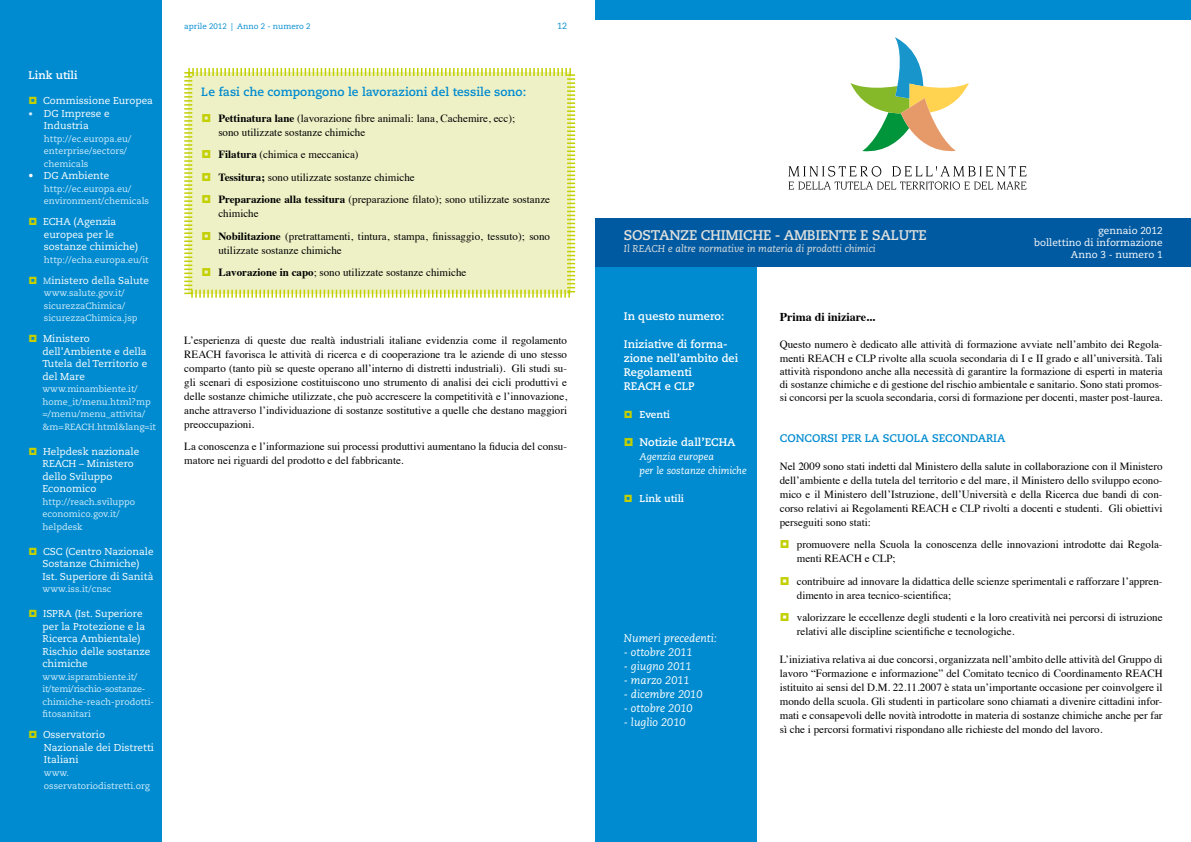
<style>
.page{position:relative;width:1191px;height:842px;background:#fff}
.page>*{position:absolute;margin:0;border:0;box-sizing:border-box;transform-origin:0 0}
.t1{font:700 14px "Caecilia";letter-spacing:-.02em;color:#e1e1dd}
.t2{font:700 12px "Caecilia";color:#008bd0}
.t3{font:700 12px "Times";color:#000}
.t4{font:11px/14px "Times";color:#000}
.t5{font:700 11px/14px "Caecilia";color:#fff}
.t6{font:italic 11px "Caecilia";color:#fff}
.t7{font:700 11px "Caecilia";color:#008bd0}
.t8{font:10px/12.5px "Caecilia";color:#fff}
.t9{font:italic 10px "Caecilia";color:#e1e1dd}
.t10{font:italic 10px/14px "Caecilia";color:#fff}
.t11{font:700 10px "Caecilia";color:#fff}
.t12{font:9px/12.5px "Caecilia";color:#d5edfa}
.t13{font:9px "Caecilia";color:#008bd0}
.t14{font:8px "Caecilia";color:#008bd0}
.s1{font-size:9px;color:#d5edfa}
.s2{font-weight:700}
</style>
<div class="page">
<div style="left:0;top:0;width:162px;height:842px;background:#008bd0"></div>
<svg style="left:184px;top:68px;width:392px;height:230px;background:#ecf0bf"></svg>
<div style="left:595px;top:0;width:596px;height:20px;background:#008bd0"></div>
<svg style="left:788px;top:166px;width:238px;height:24px"></svg>
<svg style="left:850px;top:37px;width:119px;height:115px"></svg>
<div style="left:595px;top:266px;width:162px;height:576px;background:#008bd0"></div>
<div style="left:595px;top:218px;width:596px;height:48px;background:#005aa2"></div>
<svg style="left:202px;top:113px;width:20px;height:9px"></svg>
<svg style="left:202px;top:150px;width:20px;height:9px"></svg>
<svg style="left:202px;top:172px;width:20px;height:10px"></svg>
<svg style="left:202px;top:195px;width:20px;height:9px"></svg>
<svg style="left:202px;top:231px;width:20px;height:10px"></svg>
<svg style="left:202px;top:268px;width:20px;height:9px"></svg>
<p class="t5" style="left:28px;top:69px;width:51px">Link utili</p>
<p class="t8" style="left:43px;top:95px;width:111px">Commissione Europea</p>
<p class="t8" style="left:28px;top:107px;width:83px;text-align:center"><span class="s1">•</span> DG Imprese e<br>Industria</p>
<p class="t12" style="left:44px;top:133px;width:89px">http://ec.europa.eu/ enterprise/sectors/ chemicals</p>
<p class="t8" style="left:28px;top:170px;width:82px">• DG Ambiente</p>
<p class="t12" style="left:44px;top:183px;width:107px">http://ec.europa.eu/ environment/chemicals</p>
<p class="t8" style="left:43px;top:216px;width:97px">ECHA (Agenzia europea per le sostanze chimiche)</p>
<p class="t12" style="left:44px;top:254px;width:106px">http://echa.europa.eu/it</p>
<p class="t8" style="left:43px;top:274px;width:107px"><span class="s1">M</span>inistero della Salute</p>
<p class="t12" style="left:44px;top:287px;width:95px">www.salute.gov.it/ sicurezzaChimica/ sicurezzaChimica.jsp</p>
<p class="t8" style="left:43px;top:333px;width:106px">Ministero dell’Ambiente e della<br>Tutela del Territorio e del Mare</p>
<p class="t12" style="left:43px;top:383px;width:115px">www.minambiente.it/ home_it/menu.html?mp =/menu/menu_attivita/ &amp;m=REACH.html&amp;lang=it</p>
<p class="t8" style="left:43px;top:445px;width:98px">Helpdesk nazionale<br>REACH – Ministero dello Sviluppo<br>Economico</p>
<p class="t12" style="left:43px;top:496px;width:94px">http://reach.sviluppo economico.gov.it/ helpdesk</p>
<p class="t8" style="left:43px;top:545px;width:113px">CSC (Centro Nazionale<br>Sostanze Chimiche)<br>Ist. Superiore di Sanità</p>
<p class="t12" style="left:43px;top:583px;width:70px">www.iss.it/cnsc</p>
<p class="t8" style="left:43px;top:608px;width:109px">ISPRA (Ist. Superiore per la Protezione e la<br>Ricerca Ambientale)<br>Rischio delle sostanze chimiche</p>
<p class="t12" style="left:43px;top:671px;width:113px">www.isprambiente.it/ it/temi/rischio-sostanze&shy;chimiche-reach-prodotti&shy;fitosanitari</p>
<p class="t8" style="left:43px;top:729px;width:112px">Osservatorio<br>Nazionale dei Distretti<br>Italiani</p>
<p class="t12" style="left:44px;top:767px;width:107px">www. osservatoriodistretti.org</p>
<p class="t14" style="left:184px;top:21px;width:128px">aprile 2012 | Anno 2 - numero 2</p>
<p class="t13" style="left:557px;top:21px;width:12px">12</p>
<p class="t2" style="left:201px;top:85px;width:326px">Le fasi che compongono le lavorazioni del tessile sono:</p>
<p class="t4" style="left:218px;top:110px;width:298px"><span class="s2">Pettinatura lane</span> (lavorazione fibre animali: lana, Cachemire, ecc); sono utilizzate sostanze chimiche</p>
<p class="t4" style="left:218px;top:142px;width:333px;line-height:22.5px"><span class="s2">Filatura</span> (chimica e meccanica)<br><span class="s2">Tessitura;</span> sono utilizzate sostanze chimiche<br><span class="s2">Preparazione alla tessitura</span> (preparazione filato); sono utilizzate sostanze</p>
<p class="t4" style="left:218px;top:201px;width:333px;line-height:22.5px">chimiche<br><span class="s2">Nobilitazione</span> (pretrattamenti, tintura, stampa, finissaggio, tessuto); sono</p>
<p class="t4" style="left:218px;top:238px;width:250px;line-height:22.5px">utilizzate sostanze chimiche<br><span class="s2">Lavorazione in capo</span>; sono utilizzate sostanze chimiche</p>
<p class="t4" style="left:184px;top:332px;width:384px;text-align:justify">L’esperienza di queste due realtà industriali italiane evidenzia come il regolamento REACH favorisca le attività di ricerca e di cooperazione tra le aziende di uno stesso comparto (tanto più se queste operano all’interno di distretti industriali). Gli studi su&shy;gli scenari di esposizione costituiscono uno strumento di analisi dei cicli produttivi e delle sostanze chimiche utilizzate, che può accrescere la competitività e l’innovazione, anche attraverso l’individuazione di sostanze sostitutive a quelle che destano maggiori preoccupazioni.</p>
<p class="t4" style="left:184px;top:438px;width:384px">La conoscenza e l’informazione sui processi produttivi aumentano la fiducia del consu&shy;matore nei riguardi del prodotto e del fabbricante.</p>
<p class="t1" style="left:624px;top:227px;width:304px">SOSTANZE CHIMICHE - AMBIENTE E SALUTE</p>
<p class="t9" style="left:624px;top:243px;width:253px">Il REACH e altre normative in materia di prodotti chimici</p>
<p class="t8" style="left:1034px;top:225px;width:130px;line-height:12px;text-align:right">gennaio 2012<br>bollettino di informazione<br>Anno 3 - numero 1</p>
<p class="t5" style="left:624px;top:310px;width:102px">In questo numero:</p>
<p class="t5" style="left:624px;top:338px;width:116px">Iniziative di forma&shy;zione nell’ambito dei<br>Regolamenti<br>REACH e CLP</p>
<p class="t11" style="left:639px;top:409px;width:32px">Eventi</p>
<p class="t5" style="left:639px;top:436px;width:98px">Notizie dall’ECHA</p>
<p class="t10" style="left:639px;top:450px;width:109px">Agenzia europea<br>per le sostanze chimiche</p>
<p class="t11" style="left:639px;top:493px;width:46px">Link utili</p>
<p class="t6" style="left:624px;top:632px;width:94px">Numeri precedenti:</p>
<p class="t6" style="left:624px;top:646px;width:70px">- ottobre 2011</p>
<p class="t6" style="left:624px;top:660px;width:69px">- giugno 2011</p>
<p class="t6" style="left:624px;top:674px;width:67px">- marzo 2011</p>
<p class="t6" style="left:624px;top:688px;width:80px">- dicembre 2010</p>
<p class="t6" style="left:624px;top:702px;width:70px">- ottobre 2010</p>
<p class="t6" style="left:624px;top:716px;width:63px">- luglio 2010</p>
<p class="t3" style="left:780px;top:305px;width:97px">Prima di iniziare...</p>
<p class="t4" style="left:780px;top:337px;width:384px;line-height:13.2px;text-align:justify">Questo numero è dedicato alle attività di formazione avviate nell’ambito dei Regola&shy;menti REACH e CLP rivolte alla scuola secondaria di I e II grado e all’università. Tali attività rispondono anche alla necessità di garantire la formazione di esperti in materia di sostanze chimiche e di gestione del rischio ambientale e sanitario. Sono stati promos&shy;si concorsi per la scuola secondaria, corsi di formazione per docenti, master post-laurea.</p>
<p class="t7" style="left:780px;top:431px;width:17px">Conco</p>
<p class="t7" style="left:820px;top:431px;width:72px">rsi per la scuola</p>
<p class="t7" style="left:932px;top:431px;width:9px">secon</p>
<p class="t7" style="left:970px;top:431px;width:31px">daria</p>
<p class="t4" style="left:780px;top:458px;width:384px;text-align:justify">Nel 2009 sono stati indetti dal Ministero della salute in collaborazione con il Ministero dell’ambiente e della tutela del territorio e del mare, il Ministero dello sviluppo econo&shy;mico e il Ministero dell’Istruzione, dell’Università e della Ricerca due bandi di con&shy;corso relativi ai Regolamenti REACH e CLP rivolti a docenti e studenti. Gli obiettivi perseguiti sono stati:</p>
<p class="t4" style="left:797px;top:536px;width:367px">promuovere nella Scuola la conoscenza delle innovazioni introdotte dai Regola&shy;menti REACH e CLP;</p>
<p class="t4" style="left:797px;top:573px;width:367px">contribuire ad innovare la didattica delle scienze sperimentali e rafforzare l’appren&shy;dimento in area tecnico-scientifica;</p>
<p class="t4" style="left:797px;top:610px;width:367px">valorizzare le eccellenze degli studenti e la loro creatività nei percorsi di istruzione relativi alle discipline scientifiche e tecnologiche.</p>
<p class="t4" style="left:780px;top:652px;width:384px;text-align:justify">L’iniziativa relativa ai due concorsi, organizzata nell’ambito delle attività del Gruppo di lavoro “Formazione e informazione” del Comitato tecnico di Coordinamento REACH istituito ai sensi del D.M. 22.11.2007 è stata un’importante occasione per coinvolgere il mondo della scuola. Gli studenti in particolare sono chiamati a divenire cittadini infor&shy;mati e consapevoli delle novità introdotte in materia di sostanze chimiche anche per far sì che i percorsi formativi rispondano alle richieste del mondo del lavoro.</p>
</div>
